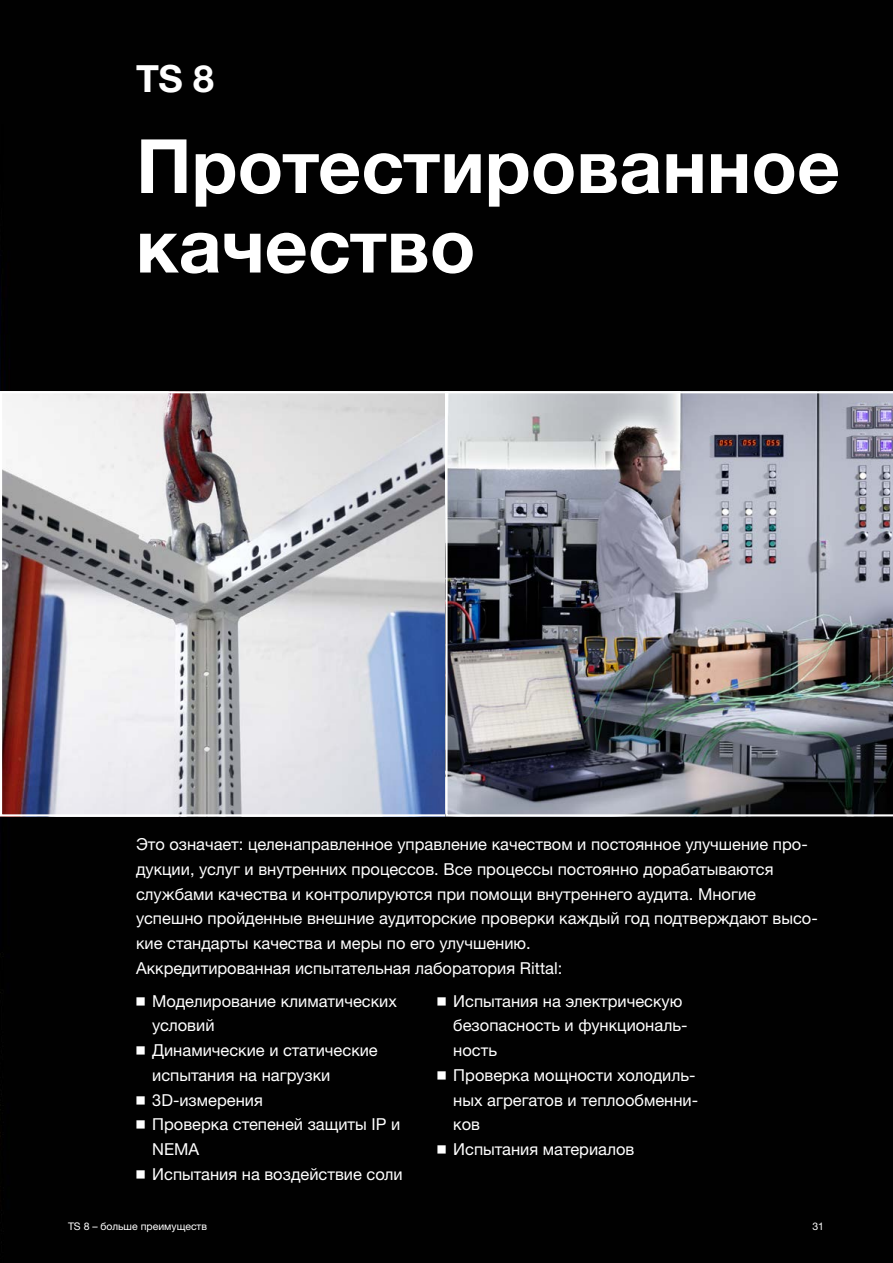
<style>
.page{position:relative;width:893px;height:1263px;background:#010101}
.page>*{position:absolute;margin:0;border:0;box-sizing:border-box;transform-origin:0 0}
.t1{font:700 75px/79.5px "Neue Helvetica For Rittal";color:#fff}
.t2{font:700 37.5px "Neue Helvetica For Rittal";color:#fff}
.t3{font:16.5px/24.8px "Neue Helvetica For Rittal";color:#fff}
.t4{font:10.5px "Neue Helvetica For Rittal";color:#fff}
.s1{font-weight:300}
</style>
<div class="page">
<img style="left:3px;top:394px;width:442px;height:419px">
<div style="left:0;top:391px;width:448px;height:425px;border:2px solid #fff"></div>
<img style="left:445px;top:391px;width:448px;height:425px">
<h2 class="t2" style="left:136px;top:56px;width:79px">TS 8</h2>
<h1 class="t1" style="left:136px;top:126px;width:706px">Протестированное качество</h1>
<p class="t3" style="left:136px;top:832px;width:683px">Это означает: целенаправленное управление качеством и постоянное улучшение про&shy;дукции, услуг и внутренних процессов. Все процессы постоянно дорабатываются службами качества и контролируются при помощи внутреннего аудита. Многие успешно пройденные внешние аудиторские проверки каждый год подтверждают высо&shy;кие стандарты качества и меры по его улучшению.<br>Аккредитированная испытательная лаборатория Rittal:</p>
<p class="t3" style="left:136px;top:988px;width:262px"><span class="s1">◾</span> Моделирование климатических</p>
<p class="t3" style="left:152px;top:1013px;width:64px">условий</p>
<p class="t3" style="left:136px;top:1038px;width:243px"><span class="s1">◾</span> Динамические и статические</p>
<p class="t3" style="left:152px;top:1062px;width:180px">испытания на нагрузки</p>
<p class="t3" style="left:136px;top:1087px;width:128px"><span class="s1">◾</span> 3D-измерения</p>
<p class="t3" style="left:136px;top:1112px;width:266px"><span class="s1">◾</span> Проверка степеней защиты IP и</p>
<p class="t3" style="left:152px;top:1137px;width:49px">NEMA</p>
<p class="t3" style="left:136px;top:1161px;width:268px"><span class="s1">◾</span> Испытания на воздействие соли</p>
<p class="t3" style="left:437px;top:988px;width:247px"><span class="s1">◾</span> Испытания на электрическую</p>
<p class="t3" style="left:453px;top:1013px;width:236px">безопасность и функциональ-</p>
<p class="t3" style="left:453px;top:1038px;width:45px">ность</p>
<p class="t3" style="left:437px;top:1062px;width:260px"><span class="s1">◾</span> Проверка мощности холодиль-</p>
<p class="t3" style="left:453px;top:1087px;width:246px">ных агрегатов и теплообменни-</p>
<p class="t3" style="left:453px;top:1112px;width:28px">ков</p>
<p class="t3" style="left:437px;top:1137px;width:199px"><span class="s1">◾</span> Испытания материалов</p>
<p class="t4" style="left:68px;top:1220px;width:141px">TS 8 – больше преимуществ</p>
<p class="t4" style="left:812px;top:1220px;width:13px">31</p>
</div>
